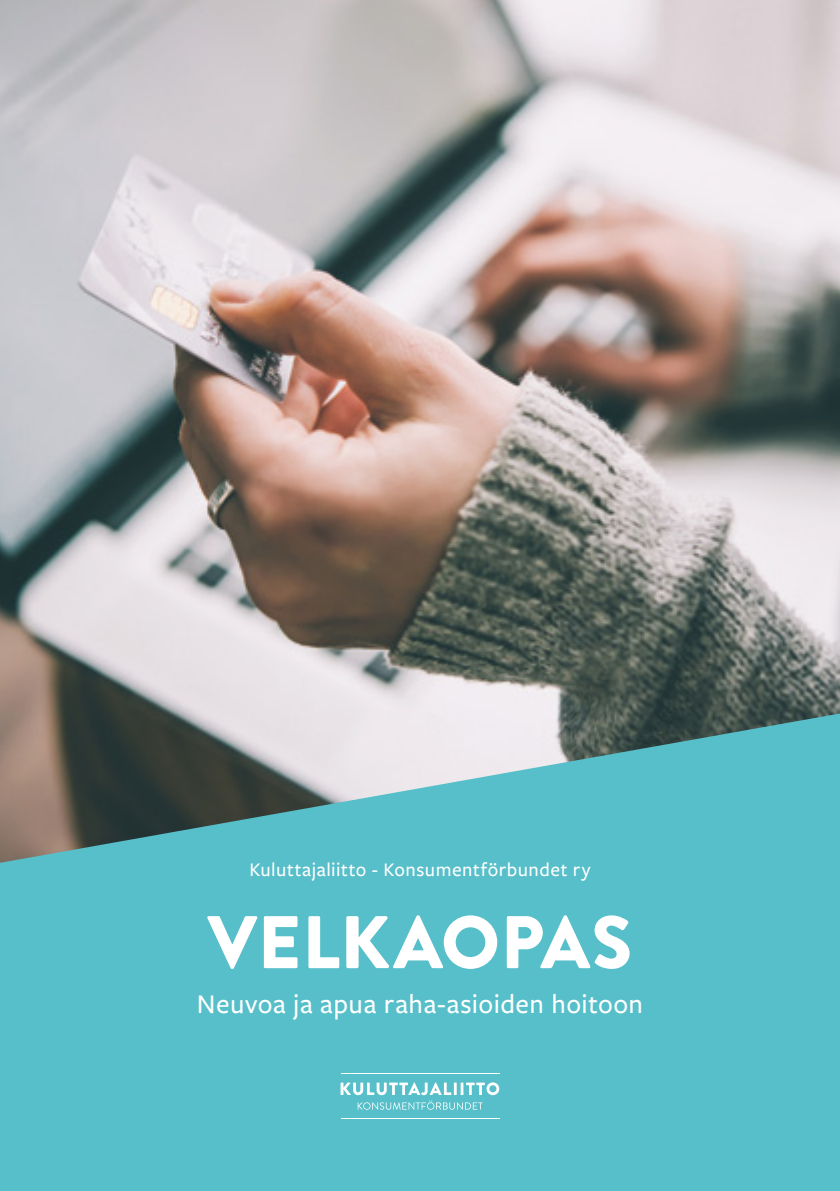
<style>
.page{position:relative;width:840px;height:1191px;background:#fff}
.page>*{position:absolute;margin:0;border:0;box-sizing:border-box;transform-origin:0 0}
.t1{font:900 74.4px "Brandon Grotesque";letter-spacing:.005em;color:#fff}
.t2{font:500 28px "Freight Sans Pro";letter-spacing:.02em;color:#fff}
.t3{font:500 20px "Freight Sans Pro";letter-spacing:.025em;color:#fff}
</style>
<div class="page">
<img style="left:0;top:0;width:839px;height:713px">
<svg style="left:0;top:713px;width:839px;height:478px;background:#5db5bd"></svg>
<svg style="left:340px;top:1082px;width:159px;height:27px;background:#80ced6"></svg>
<hr style="left:340px;top:1072px;width:159px;height:1px;background:#fff">
<hr style="left:340px;top:1118px;width:159px;height:1px;background:#fff">
<p class="t3" style="left:249px;top:856px;width:342px">Kuluttajaliitto - Konsumentförbundet ry</p>
<h1 class="t1" style="left:207px;top:889px;width:426px">VELKAOPAS</h1>
<h2 class="t2" style="left:197px;top:985px;width:447px">Neuvoa ja apua raha-asioiden hoitoon</h2>
</div>
